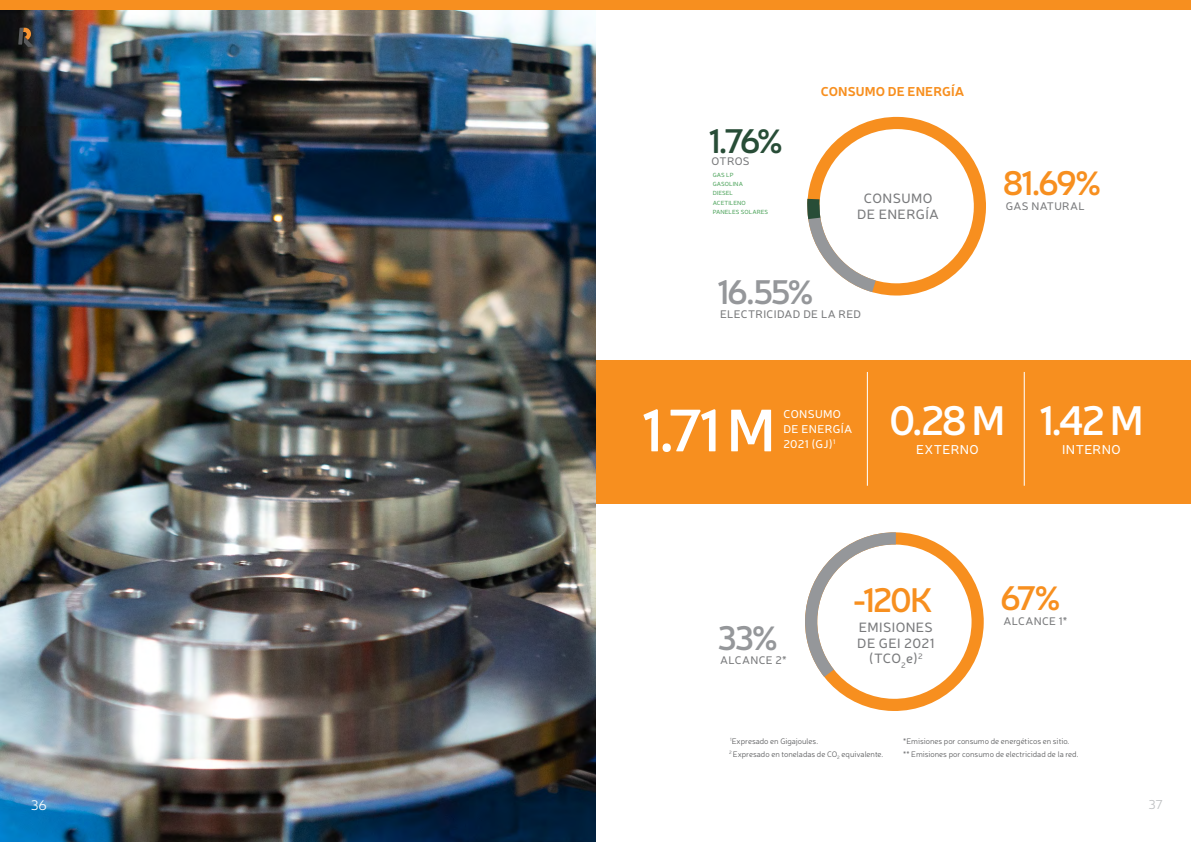
<style>
.page{position:relative;width:1191px;height:842px;background:#fff}
.page>*{position:absolute;margin:0;border:0;box-sizing:border-box;transform-origin:0 0}
.t1{font:600 59.6px "Neris";color:#fff}
.t2{font:600 41.2px "Neris";color:#fff}
.t3{font:600 34px "Neris";letter-spacing:-.07em;color:#f78f1f}
.t4{font:600 34px "Neris";color:#95979a}
.t5{font:600 34px "Neris";color:#284d37}
.t6{font:300 14px "Neris";color:#fff}
.t7{font:13.5px/15.6px "Neris";letter-spacing:.03em;color:#797a7c;text-align:center}
.t8{font:300 13px "Neris";color:#bcbec0}
.t9{font:12.9px "Neris";letter-spacing:.03em;color:#fff}
.t10{font:700 12.7px "Neris";letter-spacing:.01em;color:#f78f1f}
.t11{font:11.3px/14.8px "Neris";letter-spacing:.03em;color:#fff}
.t12{font:11px "Neris";letter-spacing:.03em;color:#797a7c}
.t13{font:300 8px/13px "Neris";color:#58595b}
.t14{font:6.6px "Neris";color:#fff}
.t15{font:6px/9.1px "Neris";letter-spacing:.01em;color:#4da35b}
</style>
<div class="page">
<svg style="left:807px;top:116px;width:179px;height:180px"></svg>
<svg style="left:810px;top:532px;width:174px;height:179px"></svg>
<div style="left:595px;top:360px;width:596px;height:144px;background:#f78f1f"></div>
<hr style="left:867px;top:372px;width:1px;height:114px;background:#fff">
<hr style="left:1023px;top:372px;width:1px;height:114px;background:#fff">
<img style="left:0;top:10px;width:595px;height:832px">
<div style="left:0;top:0;width:1191px;height:10px;background:#f78f1f"></div>
<svg style="left:18px;top:28px;width:15px;height:19px"></svg>
<h3 class="t6" style="left:31px;top:796px;width:18px">36</h3>
<h3 class="t5" style="left:708px;top:117px;width:76px">1.76%</h3>
<h3 class="t12" style="left:711px;top:154px;width:39px">OTROS</h3>
<p class="t15" style="left:712px;top:170px;width:57px">GAS LP<br>GASOLINA<br>DIESEL<br>ACETILENO<br>PANELES SOLARES</p>
<h3 class="t10" style="left:820px;top:82px;width:145px">CONSUMO DE ENERGÍA</h3>
<h3 class="t3" style="left:1002px;top:160px;width:100px">81.69%</h3>
<h3 class="t7" style="left:857px;top:190px;width:83px">CONSUMO<br>DE ENERGÍA</h3>
<h3 class="t12" style="left:1005px;top:199px;width:80px">GAS NATURAL</h3>
<h3 class="t4" style="left:717px;top:269px;width:98px">16.55%</h3>
<h3 class="t12" style="left:720px;top:307px;width:142px">ELECTRICIDAD DE LA RED</h3>
<h1 class="t1" style="left:641px;top:389px;width:136px">1.71 M</h1>
<h3 class="t11" style="left:783px;top:407px;width:70px">CONSUMO<br>DE ENERGÍA<br>2021 (GJ)</h3>
<p class="t14" style="left:833px;top:437px;width:4px">1</p>
<h2 class="t2" style="left:889px;top:392px;width:118px">0.28 M</h2>
<h3 class="t9" style="left:916px;top:441px;width:64px">EXTERNO</h3>
<h2 class="t2" style="left:1039px;top:392px;width:106px">1.42 M</h2>
<h3 class="t9" style="left:1062px;top:441px;width:60px">INTERNO</h3>
<h3 class="t4" style="left:717px;top:615px;width:62px">33%</h3>
<h3 class="t12" style="left:720px;top:653px;width:68px">ALCANCE 2*</h3>
<h3 class="t3" style="left:852px;top:576px;width:82px">-120K</h3>
<h3 class="t3" style="left:1000px;top:575px;width:62px">67%</h3>
<h3 class="t7" style="left:857px;top:619px;width:78px">EMISIONES<br>DE GEI 2021 (TCO<sub>2</sub>e)<sup>2</sup></h3>
<h3 class="t12" style="left:1003px;top:614px;width:65px">ALCANCE 1*</h3>
<p class="t13" style="left:729px;top:734px;width:155px"><sup>1</sup>Expresado en Gigajoules.<br><sup>2</sup> Expresado en toneladas de CO<sub>2</sub> equivalente.</p>
<p class="t13" style="left:903px;top:734px;width:177px">*Emisiones por consumo de energéticos en sitio.<br>** Emisiones por consumo de electricidad de la red.</p>
<h3 class="t8" style="left:1148px;top:796px;width:16px">37</h3>
</div>
